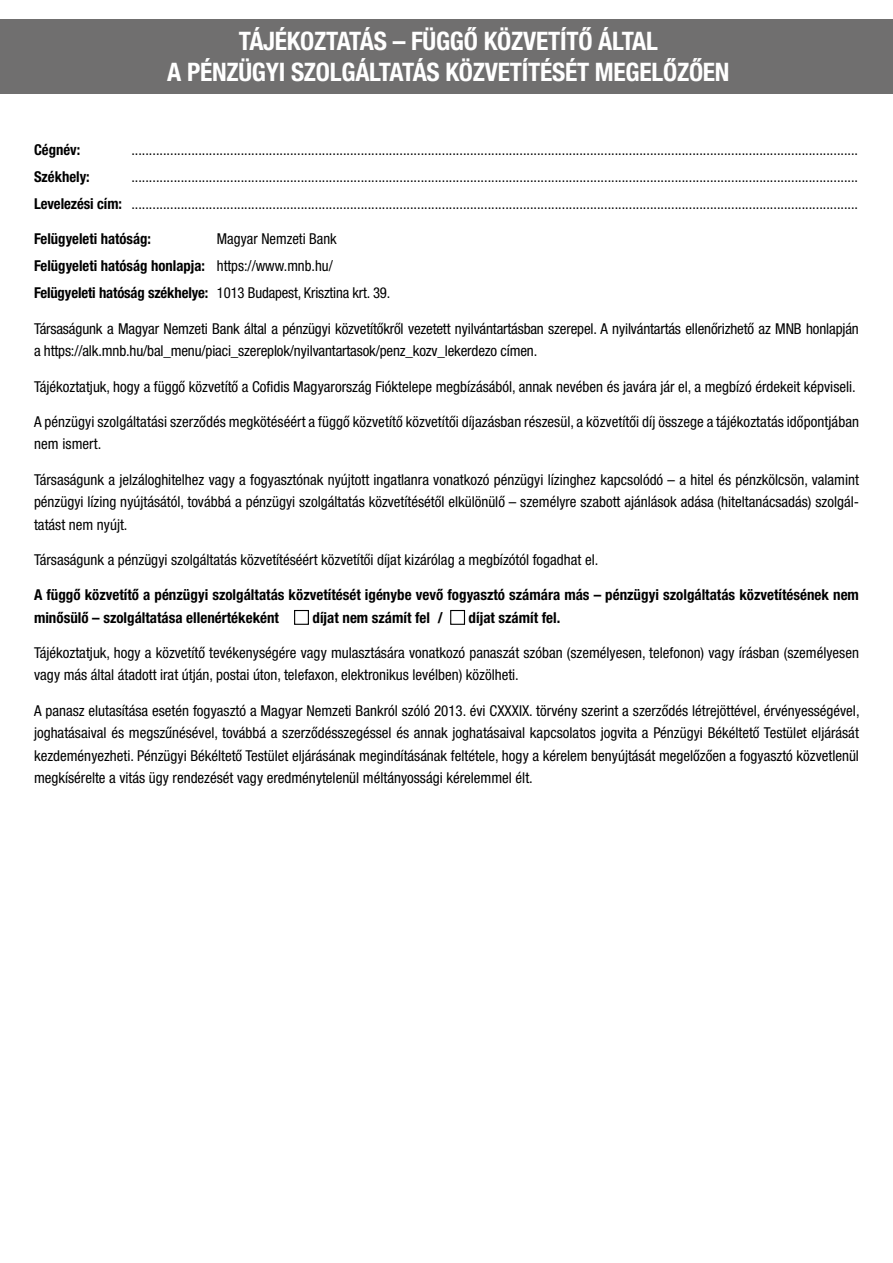
<style>
.page{position:relative;width:893px;height:1263px;background:#fff}
.page>*{position:absolute;margin:0;border:0;box-sizing:border-box;transform-origin:0 0}
.t1{font:700 condensed 25.5px/30.6px "Helvetica Neue LT Pro";letter-spacing:-.01em;color:#fff;text-align:center}
.t2{font:condensed 15px/22.5px "Helvetica Neue LT Pro";color:#000}
.t3{font:700 condensed 15px/22.5px "Helvetica Neue LT Pro";color:#000}
.s1{font-weight:700}
</style>
<div class="page">
<div style="left:0;top:19px;width:893px;height:74px;background:#706f6f"></div>
<div style="left:294px;top:610px;width:15px;height:15px;border:1px solid #000"></div>
<div style="left:450px;top:610px;width:15px;height:15px;border:1px solid #000"></div>
<h1 class="t1" style="left:167px;top:25px;width:564px">TÁJÉKOZTATÁS – FÜGGŐ KÖZVETÍTŐ ÁLTAL<br>A PÉNZÜGYI SZOLGÁLTATÁS KÖZVETÍTÉSÉT MEGELŐZŐEN</h1>
<p class="t3" style="left:34px;top:138px;width:48px">Cégnév:</p>
<p class="t2" style="left:131px;top:139px;width:728px">..............................................................................................................................................................................................................</p>
<p class="t3" style="left:34px;top:165px;width:57px">Székhely:</p>
<p class="t2" style="left:34px;top:163px;width:826px;line-height:26.7px;text-align:right">..............................................................................................................................................................................................................<br><span class="s1">Levelezési cím:</span> ..............................................................................................................................................................................................................</p>
<p class="t3" style="left:34px;top:227px;width:119px">Felügyeleti hatóság:</p>
<p class="t2" style="left:34px;top:225px;width:358px;line-height:26.7px;text-indent:183px">Magyar Nemzeti Bank<br><span class="s1">Felügyeleti hatóság honlapja:</span> https://www.mnb.hu/<br><span class="s1">Felügyeleti hatóság székhelye:</span> 1013 Budapest, Krisztina krt. 39.</p>
<p class="t2" style="left:34px;top:317px;width:826px">Társaságunk a Magyar Nemzeti Bank által a pénzügyi közvetítőkről vezetett nyilvántartásban szerepel. A nyilvántartás ellenőrizhető az MNB honlapján a https://alk.mnb.hu/bal_menu/piaci_szereplok/nyilvantartasok/penz_kozv_lekerdezo címen.</p>
<p class="t2" style="left:34px;top:375px;width:823px">Tájékoztatjuk, hogy a függő közvetítő a Cofidis Magyarország Fióktelepe megbízásából, annak nevében és javára jár el, a megbízó érdekeit képviseli.</p>
<p class="t2" style="left:34px;top:410px;width:826px">A pénzügyi szolgáltatási szerződés megkötéséért a függő közvetítő közvetítői díjazásban részesül, a közvetítői díj összege a tájékoztatás időpontjában nem ismert.</p>
<p class="t2" style="left:34px;top:468px;width:826px;text-align:justify">Társaságunk a jelzáloghitelhez vagy a fogyasztónak nyújtott ingatlanra vonatkozó pénzügyi lízinghez kapcsolódó – a hitel és pénzkölcsön, valamint pénzügyi lízing nyújtásától, továbbá a pénzügyi szolgáltatás közvetítésétől elkülönülő – személyre szabott ajánlások adása (hiteltanácsadás) szolgál&shy;tatást nem nyújt.</p>
<p class="t2" style="left:34px;top:548px;width:566px">Társaságunk a pénzügyi szolgáltatás közvetítéséért közvetítői díjat kizárólag a megbízótól fogadhat el.</p>
<p class="t3" style="left:34px;top:583px;width:826px">A függő közvetítő a pénzügyi szolgáltatás közvetítését igénybe vevő fogyasztó számára más – pénzügyi szolgáltatás közvetítésének nem minősülő – szolgáltatása ellenértékeként</p>
<p class="t3" style="left:313px;top:606px;width:132px">díjat nem számít fel /</p>
<p class="t3" style="left:469px;top:606px;width:93px">díjat számít fel.</p>
<p class="t2" style="left:34px;top:641px;width:826px">Tájékoztatjuk, hogy a közvetítő tevékenységére vagy mulasztására vonatkozó panaszát szóban (személyesen, telefonon) vagy írásban (személyesen vagy más által átadott irat útján, postai úton, telefaxon, elektronikus levélben) közölheti.</p>
<p class="t2" style="left:34px;top:699px;width:827px;text-align:justify">A panasz elutasítása esetén fogyasztó a Magyar Nemzeti Bankról szóló 2013. évi CXXXIX. törvény szerint a szerződés létrejöttével, érvényességével, joghatásaival és megszűnésével, továbbá a szerződésszegéssel és annak joghatásaival kapcsolatos jogvita a Pénzügyi Békéltető Testület eljárását kezdeményezheti. Pénzügyi Békéltető Testület eljárásának megindításának feltétele, hogy a kérelem benyújtását megelőzően a fogyasztó közvetlenül megkísérelte a vitás ügy rendezését vagy eredménytelenül méltányossági kérelemmel élt.</p>
</div>
